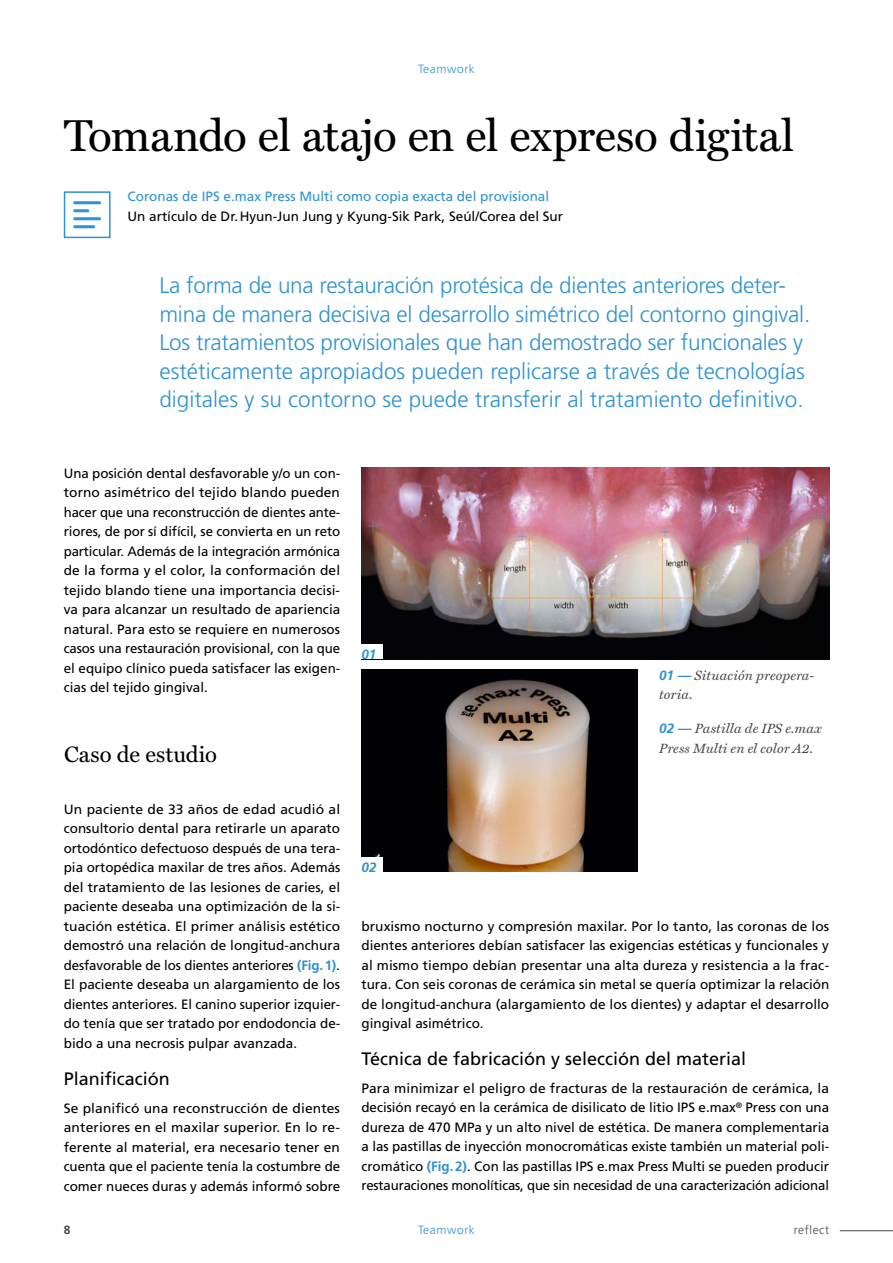
<style>
.page{position:relative;width:893px;height:1263px;background:#fff}
.page>*{position:absolute;margin:0;border:0;box-sizing:border-box;transform-origin:0 0}
.t1{font:45px "Miller Text";letter-spacing:-.015em;color:#000}
.t2{font:300 22.5px/28.5px "Frutiger LT Std";letter-spacing:-.01em;color:#2e92d0}
.t3{font:22.5px "Miller Text";color:#000}
.t4{font:18px "Frutiger LT Std";color:#000}
.t5{font:13.5px/19.5px "Frutiger LT Std";color:#000;text-align:justify}
.t6{font:italic 13.5px/19.5px "Miller Text";letter-spacing:.015em;color:#494948}
.t7{font:13.5px "Frutiger LT Std";color:#2e92d0}
.t8{font:italic 700 13.5px "Frutiger LT Std";color:#2e92d0}
.t9{font:300 12px "Frutiger LT Std";letter-spacing:.05em;color:#2e92d0}
.t10{font:300 12px "Frutiger LT Std";letter-spacing:.05em;color:#494948}
.t11{font:700 12px "Frutiger LT Std";color:#494948}
.s1{font-weight:700;color:#2e92d0}
.s2{font-family:"Frutiger LT Std";font-weight:700;color:#2e92d0}
</style>
<div class="page">
<div style="left:64px;top:191px;width:47px;height:47px;border:2px solid #2e92d0"></div>
<hr style="left:73px;top:201px;width:28px;height:3px;background:#2e92d0">
<hr style="left:73px;top:209px;width:16px;height:3px;background:#2e92d0">
<hr style="left:73px;top:217px;width:28px;height:3px;background:#2e92d0">
<hr style="left:73px;top:225px;width:22px;height:3px;background:#2e92d0">
<img style="left:361px;top:468px;width:468px;height:191px">
<div style="left:361px;top:644px;width:22px;height:15px;background:#fff"></div>
<img style="left:361px;top:670px;width:277px;height:202px">
<div style="left:361px;top:857px;width:22px;height:15px;background:#fff"></div>
<hr style="left:840px;top:1230px;width:53px;height:1px;background:#494948">
<p class="t9" style="left:418px;top:62px;width:58px">Teamwork</p>
<h1 class="t1" style="left:64px;top:108px;width:732px">Tomando el atajo en el expreso digital</h1>
<p class="t7" style="left:128px;top:189px;width:423px">Coronas de IPS e.max Press Multi como copia exacta del provisional</p>
<p class="t5" style="left:128px;top:207px;width:437px">Un artículo de Dr.Hyun-Jun Jung y Kyung-Sik Park, Seúl/Corea del Sur</p>
<p class="t2" style="left:159px;top:272px;width:652px">La forma de una restauración protésica de dientes anteriores deter&shy;mina de manera decisiva el desarrollo simétrico del contorno gingival.<br>Los tratamientos provisionales que han demostrado ser funcionales y estéticamente apropiados pueden replicarse a través de tecnologías digitales y su contorno se puede transferir al tratamiento definitivo.</p>
<p class="t5" style="left:64px;top:463px;width:278px">Una posición dental desfavorable y/o un con&shy;torno asimétrico del tejido blando pueden hacer que una reconstrucción de dientes ante&shy;riores, de por sí difícil, se convierta en un reto particular. Además de la integración armónica de la forma y el color, la conformación del tejido blando tiene una importancia decisi&shy;va para alcanzar un resultado de apariencia natural. Para esto se requiere en numerosos casos una restauración provisional, con la que el equipo clínico pueda satisfacer las exigen&shy;cias del tejido gingival.</p>
<h2 class="t3" style="left:64px;top:741px;width:154px">Caso de estudio</h2>
<p class="t5" style="left:64px;top:799px;width:278px">Un paciente de 33 años de edad acudió al consultorio dental para retirarle un aparato ortodóntico defectuoso después de una tera&shy;pia ortopédica maxilar de tres años. Además del tratamiento de las lesiones de caries, el paciente deseaba una optimización de la si&shy;tuación estética. El primer análisis estético demostró una relación de longitud-anchura desfavorable de los dientes anteriores <span class="s1">(Fig.1)</span>.<br>El paciente deseaba un alargamiento de los dientes anteriores. El canino superior izquier&shy;do tenía que ser tratado por endodoncia de&shy;bido a una necrosis pulpar avanzada.</p>
<h3 class="t4" style="left:64px;top:1068px;width:108px">Planificación</h3>
<p class="t5" style="left:64px;top:1098px;width:278px">Se planificó una reconstrucción de dientes anteriores en el maxilar superior. En lo re&shy;ferente al material, era necesario tener en cuenta que el paciente tenía la costumbre de comer nueces duras y además informó sobre</p>
<p class="t8" style="left:361px;top:646px;width:16px">01</p>
<p class="t8" style="left:361px;top:859px;width:17px">02</p>
<p class="t6" style="left:659px;top:665px;width:157px"><span class="s2">01 —</span> Situación preopera&shy;toria.</p>
<p class="t6" style="left:659px;top:719px;width:164px"><span class="s2">02 —</span> Pastilla de IPS e.max<br>Press Multi en el color A2.</p>
<p class="t5" style="left:361px;top:916px;width:469px">bruxismo nocturno y compresión maxilar. Por lo tanto, las coronas de los dientes anteriores debían satisfacer las exigencias estéticas y funcionales y al mismo tiempo debían presentar una alta dureza y resistencia a la frac&shy;tura. Con seis coronas de cerámica sin metal se quería optimizar la relación de longitud-anchura (alargamiento de los dientes) y adaptar el desarrollo gingival asimétrico.</p>
<h3 class="t4" style="left:361px;top:1048px;width:386px">Técnica de fabricación y selección del material</h3>
<p class="t5" style="left:361px;top:1078px;width:469px">Para minimizar el peligro de fracturas de la restauración de cerámica, la decisión recayó en la cerámica de disilicato de litio IPS e.max<sup>®</sup> Press con una dureza de 470 MPa y un alto nivel de estética. De manera complementaria a las pastillas de inyección monocromáticas existe también un material poli&shy;cromático <span class="s1">(Fig.2)</span>. Con las pastillas IPS e.max Press Multi se pueden producir restauraciones monolíticas, que sin necesidad de una caracterización adicional</p>
<p class="t11" style="left:64px;top:1223px;width:8px">8</p>
<p class="t10" style="left:794px;top:1223px;width:37px">reflect</p>
<p class="t9" style="left:418px;top:1223px;width:58px">Teamwork</p>
</div>
